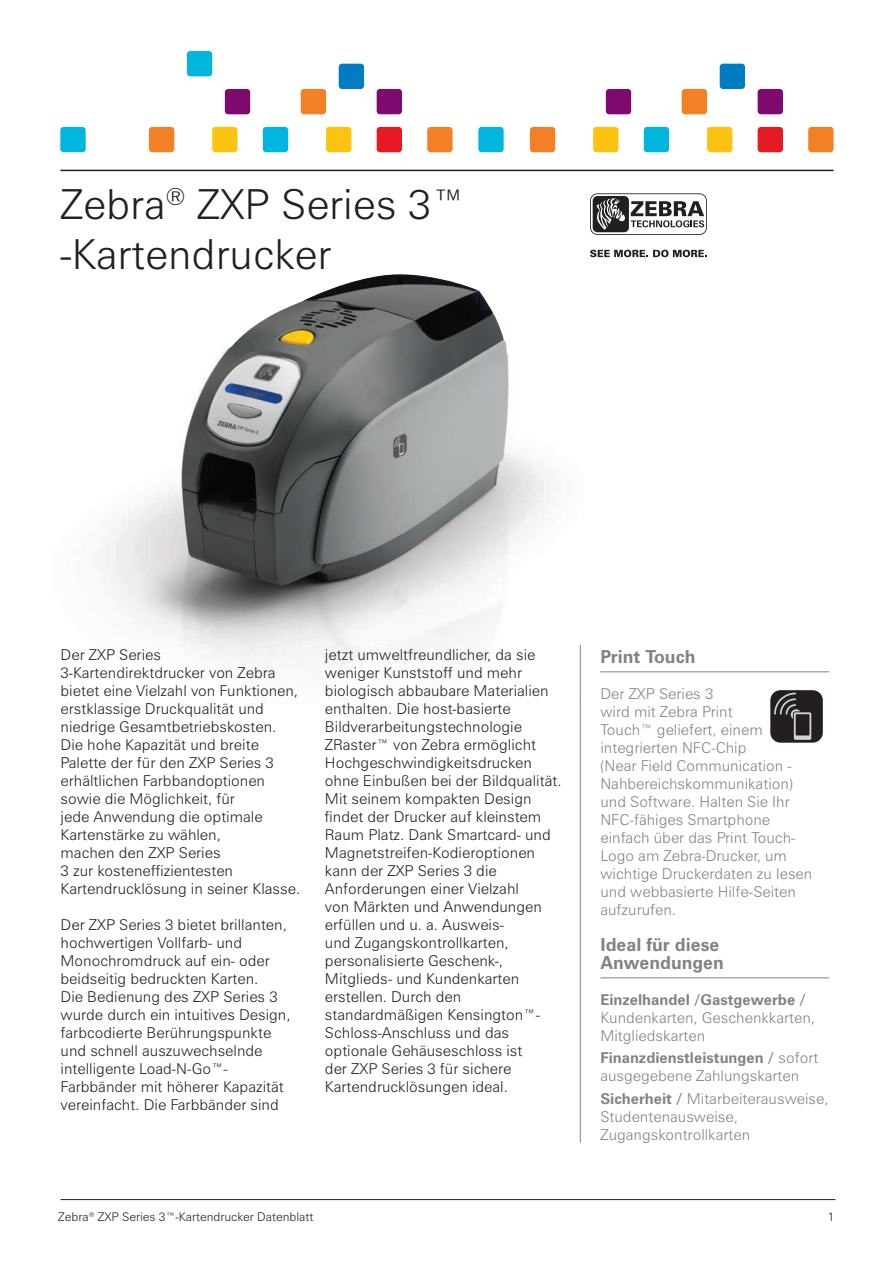
<style>
.page{position:relative;width:893px;height:1263px;background:#fff}
.page>*{position:absolute;margin:0;border:0;box-sizing:border-box;transform-origin:0 0}
.t1{font:300 41.4px/49.8px "Zurich BT";color:#231f20}
.Body_Text{font:700 18px/18px "Zurich BT";color:#808285}
.Body_Text-2{font:300 15px/18px "Zurich BT";color:#231f20}
.Body_Text-3{font:300 15px/18px "Zurich BT";color:#808285}
.t2{font:300 12px "Zurich BT";color:#231f20}
.s1{font-weight:700}
</style>
<div class="page">
<div style="left:339px;top:64px;width:25px;height:25px;background:#007cc2;border-radius:3px"></div>
<div style="left:212px;top:127px;width:26px;height:25px;background:#fec210;border-radius:3px"></div>
<div style="left:326px;top:127px;width:25px;height:25px;background:#fec210;border-radius:3px"></div>
<div style="left:301px;top:89px;width:25px;height:25px;background:#f48026;border-radius:3px"></div>
<div style="left:427px;top:127px;width:26px;height:25px;background:#f48026;border-radius:3px"></div>
<div style="left:149px;top:127px;width:25px;height:25px;background:#f48026;border-radius:3px"></div>
<div style="left:187px;top:51px;width:25px;height:25px;background:#00b6de;border-radius:3px"></div>
<div style="left:263px;top:127px;width:25px;height:25px;background:#00b6de;border-radius:3px"></div>
<div style="left:60px;top:127px;width:26px;height:25px;background:#00b6de;border-radius:3px"></div>
<div style="left:225px;top:89px;width:25px;height:25px;background:#7e0a6d;border-radius:3px"></div>
<div style="left:377px;top:89px;width:25px;height:25px;background:#7e0a6d;border-radius:3px"></div>
<div style="left:377px;top:127px;width:25px;height:25px;background:#e51a23;border-radius:3px"></div>
<div style="left:720px;top:64px;width:25px;height:25px;background:#007cc2;border-radius:3px"></div>
<div style="left:593px;top:127px;width:25px;height:25px;background:#fec210;border-radius:3px"></div>
<div style="left:707px;top:127px;width:25px;height:25px;background:#fec210;border-radius:3px"></div>
<div style="left:682px;top:89px;width:25px;height:25px;background:#f48026;border-radius:3px"></div>
<div style="left:808px;top:127px;width:26px;height:25px;background:#f48026;border-radius:3px"></div>
<div style="left:530px;top:127px;width:25px;height:25px;background:#f48026;border-radius:3px"></div>
<div style="left:644px;top:127px;width:25px;height:25px;background:#00b6de;border-radius:3px"></div>
<div style="left:478px;top:127px;width:26px;height:25px;background:#00b6de;border-radius:3px"></div>
<div style="left:606px;top:89px;width:25px;height:25px;background:#7e0a6d;border-radius:3px"></div>
<div style="left:758px;top:89px;width:25px;height:25px;background:#7e0a6d;border-radius:3px"></div>
<div style="left:758px;top:127px;width:25px;height:25px;background:#e51a23;border-radius:3px"></div>
<svg style="left:590px;top:250px;width:117px;height:7px"></svg>
<svg style="left:590px;top:193px;width:117px;height:42px"></svg>
<hr style="left:60px;top:170px;width:774px;height:1px;background:#231f20">
<hr style="left:61px;top:1199px;width:774px;height:1px;background:#231f20">
<hr style="left:580px;top:645px;width:1px;height:498px;background:#808285">
<hr style="left:600px;top:671px;width:229px;height:1px;background:#808285">
<hr style="left:600px;top:977px;width:229px;height:1px;background:#808285">
<div style="left:770px;top:690px;width:53px;height:53px;background:#231f20;border-radius:10px"></div>
<svg style="left:793px;top:711px;width:19px;height:30px"></svg>
<svg style="left:794px;top:712px;width:17px;height:28px"></svg>
<div style="left:796px;top:714px;width:13px;height:21px;background:#231f20"></div>
<svg style="left:774px;top:693px;width:22px;height:22px"></svg>
<img style="left:105px;top:453px;width:476px;height:251px">
<img style="left:181px;top:274px;width:328px;height:311px">
<p class="t1" style="left:60px;top:179px;width:407px">Zebra<sup>®</sup> ZXP Series 3™ -Kartendrucker</p>
<p class="Body_Text-2" style="left:61px;top:645px;width:239px">Der ZXP Series<br>3-Kartendirektdrucker von Zebra bietet eine Vielzahl von Funktionen, erstklassige Druckqualität und niedrige Gesamtbetriebskosten.</p>
<p class="Body_Text-2" style="left:61px;top:735px;width:241px">Die hohe Kapazität und breite<br>Palette der für den ZXP Series 3 erhältlichen Farbbandoptionen sowie die Möglichkeit, für<br>jede Anwendung die optimale<br>Kartenstärke zu wählen,<br>machen den ZXP Series<br>3 zur kosteneffizientesten<br>Kartendrucklösung in seiner Klasse.</p>
<p class="Body_Text-2" style="left:61px;top:915px;width:231px">Der ZXP Series 3 bietet brillanten, hochwertigen Vollfarb- und<br>Monochromdruck auf ein- oder beidseitig bedruckten Karten.<br>Die Bedienung des ZXP Series 3 wurde durch ein intuitives Design, farbcodierte Berührungspunkte und schnell auszuwechselnde intelligente Load-N-Go™-<br>Farbbänder mit höherer Kapazität vereinfacht. Die Farbbänder sind</p>
<p class="Body_Text-2" style="left:325px;top:645px;width:238px">jetzt umweltfreundlicher, da sie weniger Kunststoff und mehr biologisch abbaubare Materialien enthalten. Die host-basierte<br>Bildverarbeitungstechnologie<br>ZRaster™ von Zebra ermöglicht<br>Hochgeschwindigkeitsdrucken ohne Einbußen bei der Bildqualität.<br>Mit seinem kompakten Design findet der Drucker auf kleinstem<br>Raum Platz. Dank Smartcard- und<br>Magnetstreifen-Kodieroptionen kann der ZXP Series 3 die<br>Anforderungen einer Vielzahl<br>von Märkten und Anwendungen erfüllen und u. a. Ausweis-<br>und Zugangskontrollkarten, personalisierte Geschenk-,<br>Mitglieds- und Kundenkarten erstellen. Durch den standardmäßigen Kensington™-<br>Schloss-Anschluss und das optionale Gehäuseschloss ist<br>der ZXP Series 3 für sichere<br>Kartendrucklösungen ideal.</p>
<p class="Body_Text" style="left:600px;top:647px;width:96px">Print Touch</p>
<p class="Body_Text-3" style="left:600px;top:684px;width:213px">Der ZXP Series 3<br>wird mit Zebra Print<br>Touch™ geliefert, einem integrierten NFC-Chip<br>(Near Field Communication -<br>Nahbereichskommunikation) und Software. Halten Sie Ihr<br>NFC-fähiges Smartphone einfach über das Print Touch-<br>Logo am Zebra-Drucker, um wichtige Druckerdaten zu lesen und webbasierte Hilfe-Seiten aufzurufen.</p>
<p class="Body_Text" style="left:600px;top:935px;width:125px">Ideal für diese<br>Anwendungen</p>
<p class="Body_Text-3" style="left:600px;top:990px;width:216px"><span class="s1">Einzelhandel /Gastgewerbe /<br></span>Kundenkarten, Geschenkkarten,<br>Mitgliedskarten</p>
<p class="Body_Text-3" style="left:600px;top:1049px;width:219px"><span class="s1">Finanzdienstleistungen /</span> sofort ausgegebene Zahlungskarten</p>
<p class="Body_Text-3" style="left:600px;top:1089px;width:230px"><span class="s1">Sicherheit /</span> Mitarbeiterausweise,<br>Studentenausweise,<br>Zugangskontrollkarten</p>
<p class="t2" style="left:58px;top:1210px;width:257px">Zebra<sup>®</sup> ZXP Series 3™-Kartendrucker Datenblatt</p>
<p class="t2" style="left:828px;top:1209px;width:8px">1</p>
</div>
